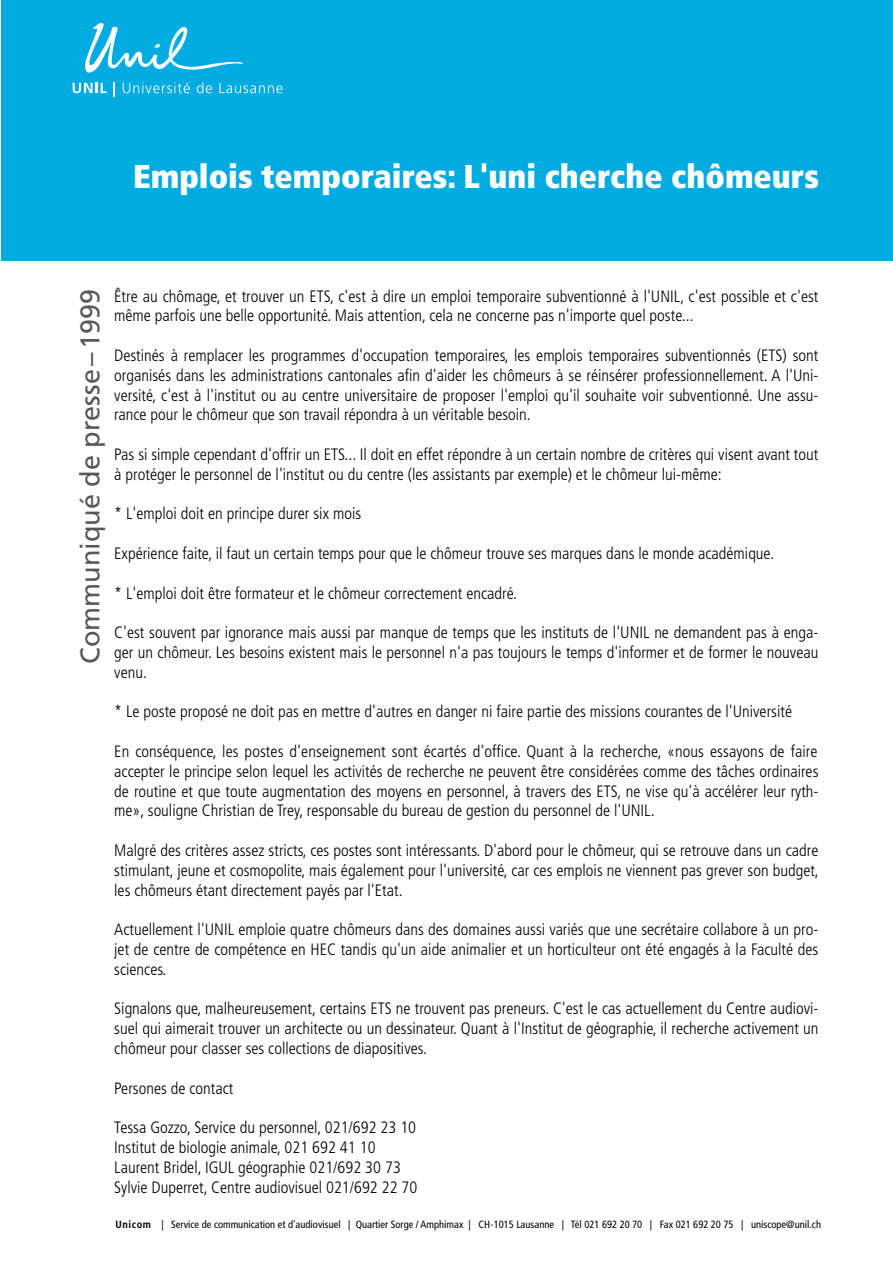
<style>
.page{position:relative;width:893px;height:1263px;background:#fff}
.page>*{position:absolute;margin:0;border:0;box-sizing:border-box;transform-origin:0 0}
.t1{font:900 condensed 33px "Frutiger LT Std";color:#fff}
.t2{font:27px "Frutiger LT Std";color:#58585a}
.t3{font:300 condensed 16.5px/19.8px "Frutiger LT Std";color:#000;text-align:justify}
.t4{font:condensed 10.5px "Frutiger LT Std";color:#000}
.s1{font-weight:700}
</style>
<div class="page">
<div style="left:2px;top:0;width:891px;height:261px;background:#00abe2"></div>
<svg style="left:85px;top:23px;width:158px;height:50px"></svg>
<svg style="left:73px;top:83px;width:34px;height:10px"></svg>
<svg style="left:114px;top:82px;width:1px;height:15px"></svg>
<svg style="left:123px;top:82px;width:67px;height:11px"></svg>
<svg style="left:197px;top:82px;width:15px;height:11px"></svg>
<svg style="left:220px;top:83px;width:63px;height:10px"></svg>
<h1 class="t1" style="left:133px;top:157px;width:687px">Emplois temporaires: L'uni cherche chômeurs</h1>
<h2 class="t2" style="left:74px;top:663px;width:376px;rotate:-90deg">Communiqué de presse–1999</h2>
<p class="t3" style="left:114px;top:286px;width:706px">Être au chômage, et trouver un ETS, c'est à dire un emploi temporaire subventionné à l'UNIL, c'est possible et c'est même parfois une belle opportunité. Mais attention, cela ne concerne pas n'importe quel poste...</p>
<p class="t3" style="left:114px;top:346px;width:706px">Destinés à remplacer les programmes d'occupation temporaires, les emplois temporaires subventionnés (ETS) sont organisés dans les administrations cantonales afin d'aider les chômeurs à se réinsérer professionnellement. A l'Uni&shy;versité, c'est à l'institut ou au centre universitaire de proposer l'emploi qu'il souhaite voir subventionné. Une assu&shy;rance pour le chômeur que son travail répondra à un véritable besoin.</p>
<p class="t3" style="left:114px;top:445px;width:706px">Pas si simple cependant d'offrir un ETS... Il doit en effet répondre à un certain nombre de critères qui visent avant tout à protéger le personnel de l'institut ou du centre (les assistants par exemple) et le chômeur lui-même:</p>
<p class="t3" style="left:114px;top:504px;width:248px">* L'emploi doit en principe durer six mois</p>
<p class="t3" style="left:114px;top:544px;width:661px">Expérience faite, il faut un certain temps pour que le chômeur trouve ses marques dans le monde académique.</p>
<p class="t3" style="left:114px;top:583px;width:404px">* L'emploi doit être formateur et le chômeur correctement encadré.</p>
<p class="t3" style="left:114px;top:623px;width:706px">C'est souvent par ignorance mais aussi par manque de temps que les instituts de l'UNIL ne demandent pas à enga&shy;ger un chômeur. Les besoins existent mais le personnel n'a pas toujours le temps d'informer et de former le nouveau venu.</p>
<p class="t3" style="left:114px;top:702px;width:679px">* Le poste proposé ne doit pas en mettre d'autres en danger ni faire partie des missions courantes de l'Université</p>
<p class="t3" style="left:114px;top:742px;width:706px">En conséquence, les postes d'enseignement sont écartés d'office. Quant à la recherche, «nous essayons de faire accepter le principe selon lequel les activités de recherche ne peuvent être considérées comme des tâches ordinaires de routine et que toute augmentation des moyens en personnel, à travers des ETS, ne vise qu'à accélérer leur ryth&shy;me», souligne Christian de Trey, responsable du bureau de gestion du personnel de l'UNIL.</p>
<p class="t3" style="left:114px;top:841px;width:706px">Malgré des critères assez stricts, ces postes sont intéressants. D'abord pour le chômeur, qui se retrouve dans un cadre stimulant, jeune et cosmopolite, mais également pour l'université, car ces emplois ne viennent pas grever son budget, les chômeurs étant directement payés par l'Etat.</p>
<p class="t3" style="left:114px;top:920px;width:706px">Actuellement l'UNIL emploie quatre chômeurs dans des domaines aussi variés que une secrétaire collabore à un pro&shy;jet de centre de compétence en HEC tandis qu'un aide animalier et un horticulteur ont été engagés à la Faculté des sciences.</p>
<p class="t3" style="left:114px;top:999px;width:706px">Signalons que, malheureusement, certains ETS ne trouvent pas preneurs. C'est le cas actuellement du Centre audiovi&shy;suel qui aimerait trouver un architecte ou un dessinateur. Quant à l'Institut de géographie, il recherche activement un chômeur pour classer ses collections de diapositives.</p>
<p class="t3" style="left:114px;top:1078px;width:121px">Persones de contact</p>
<p class="t3" style="left:114px;top:1118px;width:305px;text-align:left">Tessa Gozzo, Service du personnel, 021/692 23 10<br>Institut de biologie animale, 021 692 41 10<br>Laurent Bridel, IGUL géographie 021/692 30 73<br>Sylvie Duperret, Centre audiovisuel 021/692 22 70</p>
<p class="t4" style="left:116px;top:1218px;width:707px"><span class="s1">Unicom</span> | Service de communication et d'audiovisuel | Quartier Sorge / Amphimax | CH-1015 Lausanne | Tél 021 692 20 70 | Fax 021 692 20 75 | uniscope@unil.ch</p>
</div>
